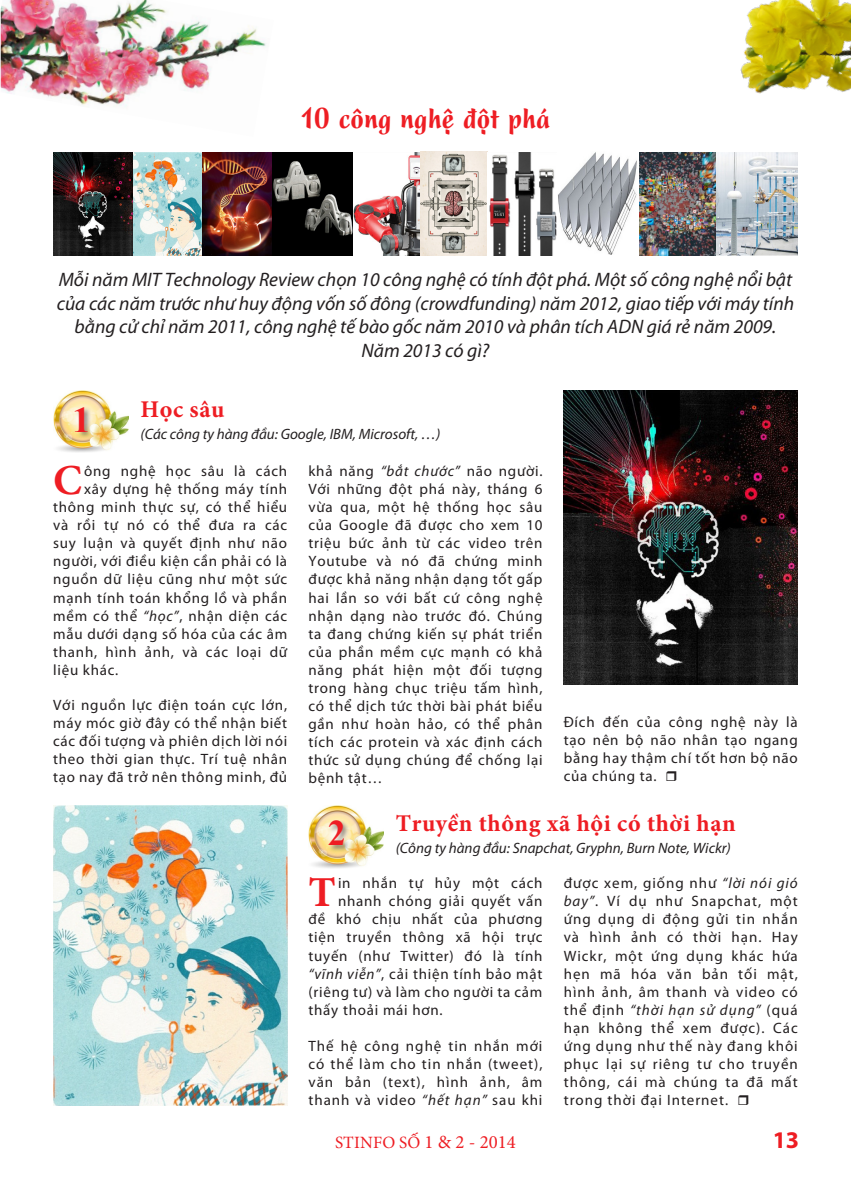
<style>
.page{position:relative;width:851px;height:1191px;background:#fff}
.page>*{position:absolute;margin:0;border:0;box-sizing:border-box;transform-origin:0 0}
.t1{font:700 42.75px "Minion Pro";color:#ee1d23}
.t2{font:700 36px "Times New Roman";color:#ee1d23}
.t3{font:30px "UVN Bay Buom Hep Nang";letter-spacing:.025em;color:#ee1d23}
.t4{font:700 24px "Minion Pro";letter-spacing:.025em;color:#ee1d23}
.t5{font:700 24px "Myriad Pro";color:#ee1d23}
.t6{font:italic 19.5px/23.4px "Myriad Pro";color:#231f20;text-align:center}
.t7{font:17.25px "Minion Pro";letter-spacing:.01em;color:#ee1d23}
.t8{font:15px/18px "Myriad Pro";letter-spacing:.05em;color:#231f20;text-align:justify}
.t9{font:italic 15px "Myriad Pro";color:#231f20}
.s1{font-size:37.5px}
.s2{font-style:italic}
.s3{font-size:18.75px}
</style>
<div class="page">
<img style="left:1px;top:0;width:265px;height:107px">
<img style="left:740px;top:0;width:110px;height:94px">
<img style="left:53px;top:390px;width:75px;height:62px">
<div style="left:74px;top:405px;width:21px;height:34px;background:#231f20;opacity:.5"></div>
<img style="left:563px;top:390px;width:234px;height:294px">
<img style="left:308px;top:805px;width:75px;height:63px">
<div style="left:327px;top:819px;width:24px;height:33px;background:#231f20;opacity:.5"></div>
<img style="left:53px;top:805px;width:234px;height:301px">
<img style="left:53px;top:152px;width:149px;height:103px">
<img style="left:202px;top:152px;width:595px;height:103px">
<p class="t3" style="left:301px;top:97px;width:250px"><span class="s1">10</span> công nghệ đột phá</p>
<p class="t6" style="left:57px;top:268px;width:738px">Mỗi năm MIT Technology Review chọn 10 công nghệ có tính đột phá. Một số công nghệ nổi bật của các năm trước như huy động vốn số đông (crowdfunding) năm 2012, giao tiếp với máy tính bằng cử chỉ năm 2011, công nghệ tế bào gốc năm 2010 và phân tích ADN giá rẻ năm 2009.</p>
<p class="t6" style="left:361px;top:338px;width:129px">Năm 2013 có gì?</p>
<p class="t2" style="left:73px;top:395px;width:19px">1</p>
<p class="t4" style="left:140px;top:392px;width:86px">Học sâu</p>
<p class="t9" style="left:140px;top:425px;width:301px">(Các công ty hàng đầu: Google, IBM, Microsoft, …)</p>
<p class="t1" style="left:53px;top:450px;width:30px">C</p>
<p class="t8" style="left:84px;top:462px;width:204px">ông nghệ học sâu là cách</p>
<p class="t8" style="left:84px;top:480px;width:204px">xây dựng hệ thống máy tính</p>
<p class="t8" style="left:53px;top:498px;width:235px">thông minh thực sự, có thể hiểu</p>
<p class="t8" style="left:53px;top:516px;width:235px">và rồi tự nó có thể đưa ra các</p>
<p class="t8" style="left:53px;top:534px;width:235px">suy luận và quyết định như não</p>
<p class="t8" style="left:53px;top:552px;width:235px">người, với điều kiện cần phải có là</p>
<p class="t8" style="left:53px;top:570px;width:235px">nguồn dữ liệu cũng như một sức</p>
<p class="t8" style="left:53px;top:588px;width:235px">mạnh tính toán khổng lồ và phần</p>
<p class="t8" style="left:53px;top:606px;width:235px">mềm có thể <span class="s2">“học”</span>, nhận diện các</p>
<p class="t8" style="left:53px;top:624px;width:235px">mẫu dưới dạng số hóa của các âm</p>
<p class="t8" style="left:53px;top:642px;width:235px">thanh, hình ảnh, và các loại dữ</p>
<p class="t8" style="left:53px;top:660px;width:67px">liệu khác.</p>
<p class="t8" style="left:53px;top:696px;width:235px">Với nguồn lực điện toán cực lớn, máy móc giờ đây có thể nhận biết các đối tượng và phiên dịch lời nói theo thời gian thực. Trí tuệ nhân tạo nay đã trở nên thông minh, đủ</p>
<p class="t8" style="left:308px;top:462px;width:235px">khả năng <span class="s2">“bắt chước”</span> não người.<br>Với những đột phá này, tháng 6 vừa qua, một hệ thống học sâu của Google đã được cho xem 10 triệu bức ảnh từ các video trên Youtube và nó đã chứng minh được khả năng nhận dạng tốt gấp hai lần so với bất cứ công nghệ nhận dạng nào trước đó. Chúng ta đang chứng kiến sự phát triển của phần mềm cực mạnh có khả năng phát hiện một đối tượng trong hàng chục triệu tấm hình, có thể dịch tức thời bài phát biểu gần như hoàn hảo, có thể phân tích các protein và xác định cách thức sử dụng chúng để chống lại bệnh tật…</p>
<p class="t8" style="left:563px;top:712px;width:235px">Đích đến của công nghệ này là tạo nên bộ não nhân tạo ngang bằng hay thậm chí tốt hơn bộ não của chúng ta.</p>
<p class="t4" style="left:395px;top:806px;width:341px">Truyền thông xã hội có thời hạn</p>
<p class="t9" style="left:395px;top:839px;width:336px">(Công ty hàng đầu: Snapchat, Gryphn, Burn Note, Wickr)</p>
<p class="t2" style="left:328px;top:808px;width:19px">2</p>
<p class="t1" style="left:308px;top:862px;width:29px">T</p>
<p class="t8" style="left:338px;top:874px;width:206px">in nhắn tự hủy một cách</p>
<p class="t8" style="left:563px;top:874px;width:235px">được xem, giống như <span class="s2">“lời nói gió bay”</span>. Ví dụ như Snapchat, một ứng dụng di động gửi tin nhắn và hình ảnh có thời hạn. Hay Wickr, một ứng dụng khác hứa hẹn mã hóa văn bản tối mật, hình ảnh, âm thanh và video có thể định <span class="s2">“thời hạn sử dụng”</span> (quá hạn không thể xem được). Các ứng dụng như thế này đang khôi phục lại sự riêng tư cho truyền thông, cái mà chúng ta đã mất trong thời đại Internet.</p>
<p class="t8" style="left:338px;top:892px;width:206px">nhanh chóng giải quyết vấn</p>
<p class="t8" style="left:308px;top:910px;width:235px">đề khó chịu nhất của phương</p>
<p class="t8" style="left:308px;top:928px;width:235px">tiện truyền thông xã hội trực</p>
<p class="t8" style="left:308px;top:946px;width:235px">tuyến (như Twitter) đó là tính</p>
<p class="t8" style="left:308px;top:964px;width:235px"><span class="s2">“vĩnh viễn”</span>, cải thiện tính bảo mật</p>
<p class="t8" style="left:308px;top:982px;width:235px">(riêng tư) và làm cho người ta cảm</p>
<p class="t8" style="left:308px;top:1000px;width:136px">thấy thoải mái hơn.</p>
<p class="t8" style="left:308px;top:1037px;width:235px">Thế hệ công nghệ tin nhắn mới có thể làm cho tin nhắn (tweet), văn bản (text), hình ảnh, âm thanh và video <span class="s2">“hết hạn”</span> sau khi</p>
<p class="t7" style="left:335px;top:1130px;width:182px">STINFO SỐ <span class="s3">1 &amp; 2 - 2014</span></p>
<p class="t5" style="left:772px;top:1124px;width:28px">13</p>
</div>
